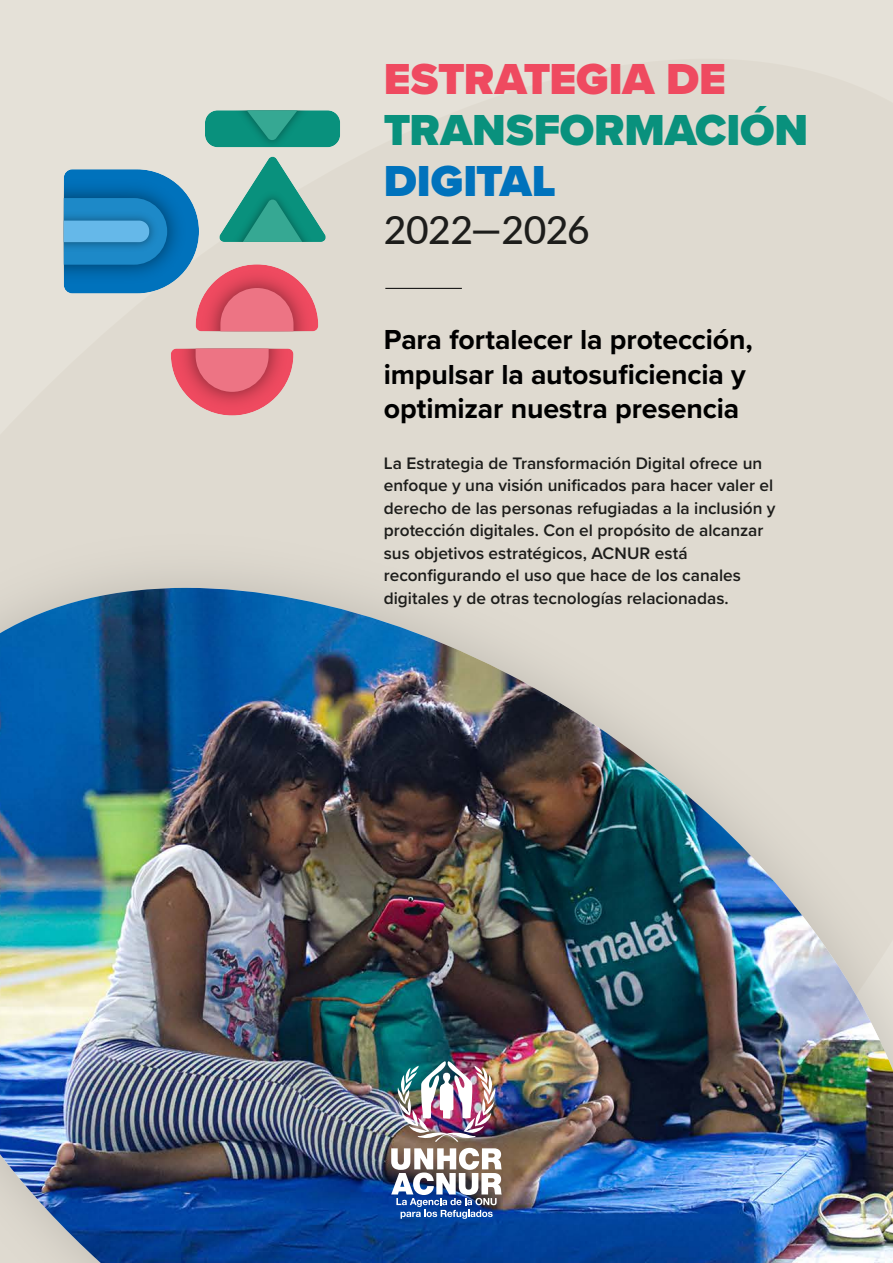
<style>
.page{position:relative;width:893px;height:1263px;background:#dfdad0}
.page>*{position:absolute;margin:0;border:0;box-sizing:border-box;transform-origin:0 0}
.t1{font:900 45px "Proxima Nova";letter-spacing:-.005em;color:#09917d}
.t2{font:900 45px "Proxima Nova";letter-spacing:-.005em;color:#ef4a60}
.t3{font:900 45px "Proxima Nova";letter-spacing:-.005em;color:#0072bc}
.t4{font:500 39px "Lato";letter-spacing:-.01em;color:#1d1d1b}
.t5{font:700 28.5px/34.2px "Proxima Nova";letter-spacing:-.005em;color:#000}
.t6{font:600 17.25px/22.5px "Proxima Nova";color:#1d1d1b}
</style>
<div class="page">
<svg style="left:6px;top:550px;width:396px;height:38px"></svg>
<img style="left:0;top:588px;width:893px;height:675px">
<hr style="left:385px;top:288px;width:77px;height:1px;background:#000">
<svg style="left:205px;top:110px;width:135px;height:37px;background:#189582"></svg>
<svg style="left:64px;top:157px;width:262px;height:174px"></svg>
<svg style="left:171px;top:349px;width:122px;height:66px"></svg>
<img style="left:396px;top:1061px;width:101px;height:81px">
<img style="left:391px;top:1148px;width:111px;height:71px">
<p class="t2" style="left:384px;top:45px;width:343px">ESTRATEGIA DE</p>
<p class="t1" style="left:384px;top:96px;width:426px">TRANSFORMACIÓN</p>
<h1 class="t3" style="left:384px;top:147px;width:173px">DIGITAL</h1>
<h1 class="t4" style="left:384px;top:201px;width:208px">2022—2026</h1>
<h2 class="t5" style="left:384px;top:322px;width:370px">Para fortalecer la protección, impulsar la autosuficiencia y optimizar nuestra presencia</h2>
<p class="t6" style="left:384px;top:451px;width:393px">La Estrategia de Transformación Digital ofrece un enfoque y una visión unificados para hacer valer el derecho de las personas refugiadas a la inclusión y protección digitales. Con el propósito de alcanzar sus objetivos estratégicos, ACNUR está reconfigurando el uso que hace de los canales digitales y de otras tecnologías relacionadas.</p>
</div>
